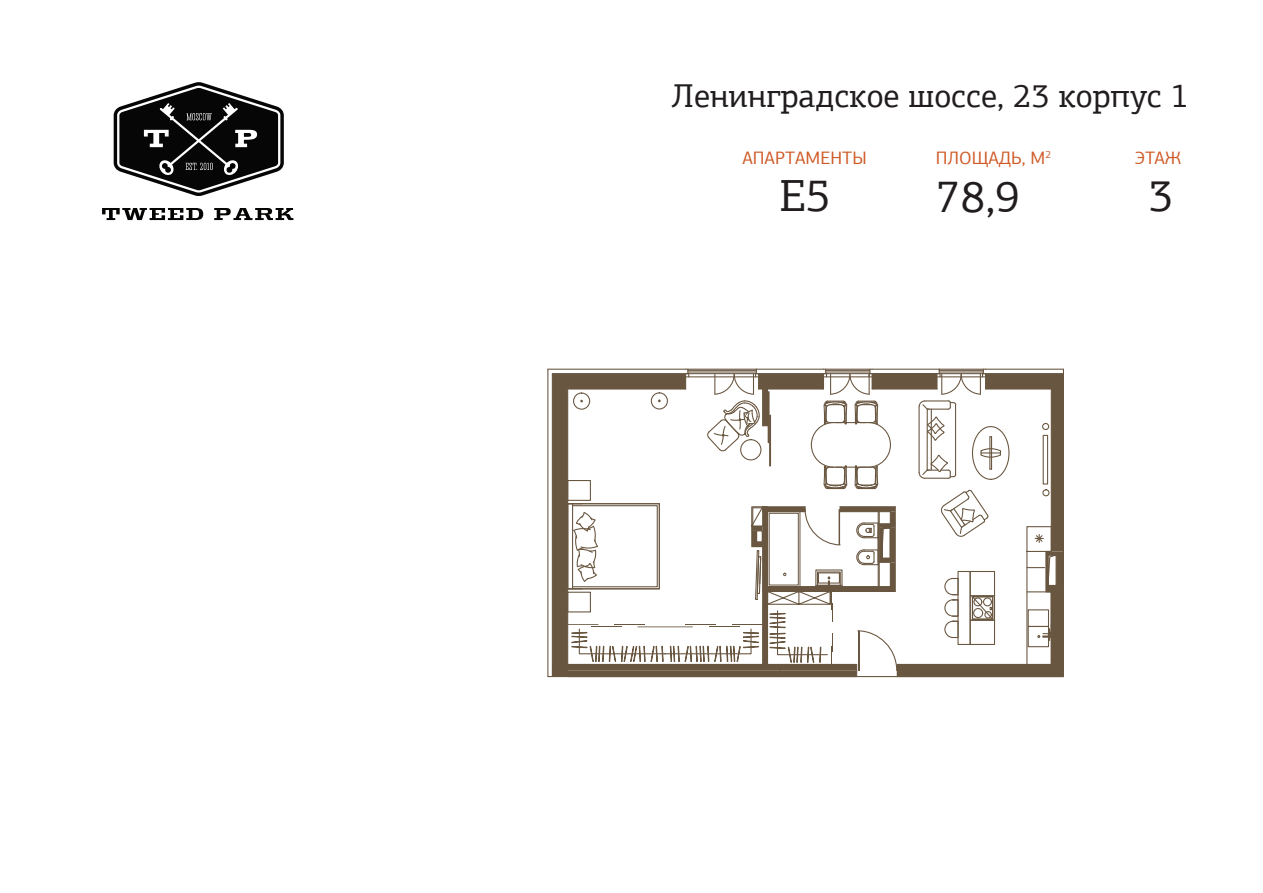
<style>
.page{position:relative;width:1263px;height:893px;background:#fff}
.page>*{position:absolute;margin:0;border:0;box-sizing:border-box;transform-origin:0 0}
.t1{font:45px "PF Agora Slab Pro";color:#211d1e}
.t2{font:33px "PF Agora Slab Pro";color:#211d1e}
.t3{font:18px "PF Agora Sans Pro";color:#cf5b27}
</style>
<div class="page">
<svg style="left:114px;top:82px;width:170px;height:114px"></svg>
<svg style="left:102px;top:208px;width:101px;height:12px"></svg>
<svg style="left:214px;top:208px;width:79px;height:12px"></svg>
<svg style="left:552px;top:369px;width:512px;height:309px"></svg>
<div style="left:768px;top:391px;width:1px;height:52px;border:1px solid #695640"></div>
<div style="left:769px;top:415px;width:2px;height:51px;border:1px solid #695640"></div>
<p class="t2" style="left:671px;top:75px;width:519px">Ленинградское шоссе, 23 корпус 1</p>
<p class="t3" style="left:742px;top:147px;width:126px">АПАРТАМЕНТЫ</p>
<p class="t3" style="left:936px;top:147px;width:117px">ПЛОЩАДЬ, М<sup>2</sup></p>
<p class="t3" style="left:1135px;top:147px;width:48px">ЭТАЖ</p>
<h1 class="t1" style="left:779px;top:168px;width:52px">E5</h1>
<h1 class="t1" style="left:935px;top:169px;width:86px">78,9</h1>
<h1 class="t1" style="left:1148px;top:168px;width:27px">3</h1>
</div>
